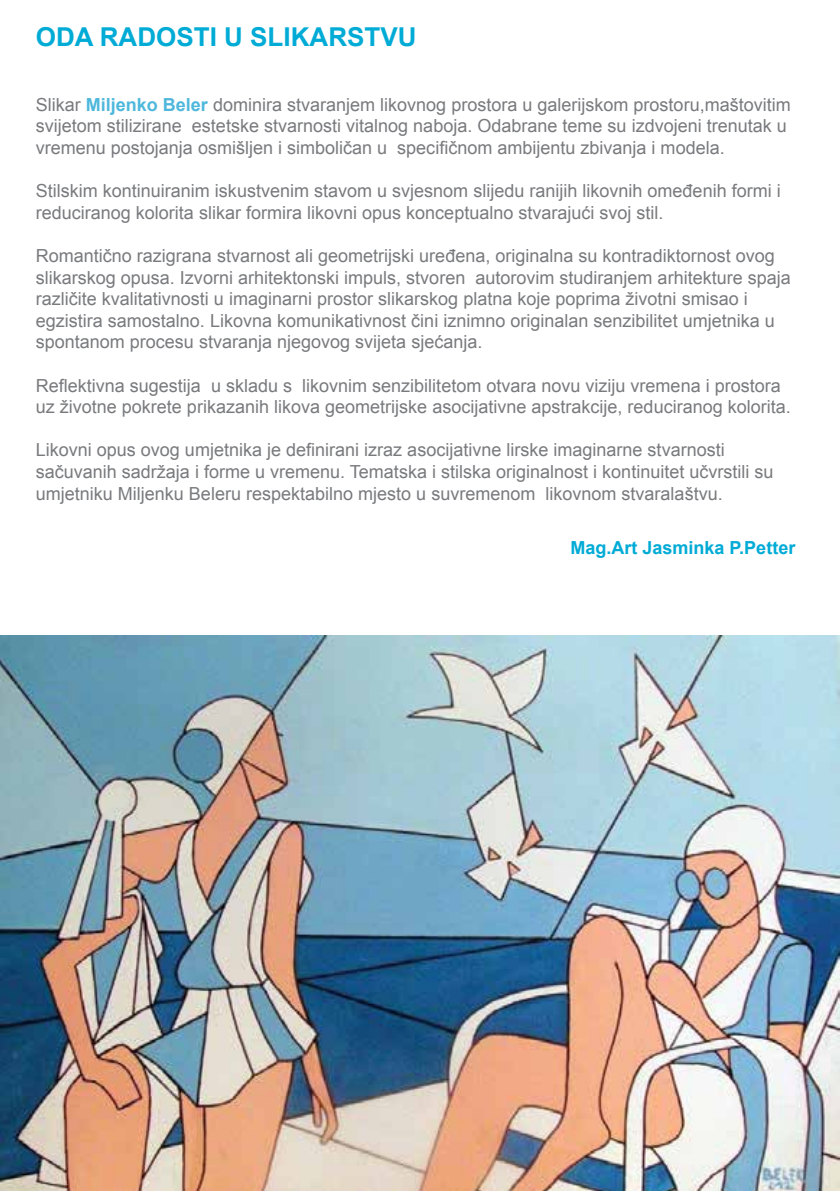
<style>
.page{position:relative;width:840px;height:1191px;background:#fff}
.page>*{position:absolute;margin:0;border:0;box-sizing:border-box;transform-origin:0 0}
.t1{font:700 26px "Arial";color:#00abd6}
.t2{font:18px/21.6px "Arial";color:#797a7d}
.t3{font:700 18px "Arial";color:#00abd6}
.s1{font-weight:700;color:#4eb8dc}
</style>
<div class="page">
<img style="left:0;top:635px;width:839px;height:556px">
<h1 class="t1" style="left:36px;top:19px;width:382px">ODA RADOSTI U SLIKARSTVU</h1>
<p class="t2" style="left:36px;top:94px;width:756px">Slikar <span class="s1">Miljenko Beler</span> dominira stvaranjem likovnog prostora u galerijskom prostoru,maštovitim svijetom stilizirane estetske stvarnosti vitalnog naboja. Odabrane teme su izdvojeni trenutak u vremenu postojanja osmišljen i simboličan u specifičnom ambijentu zbivanja i modela.</p>
<p class="t2" style="left:36px;top:180px;width:746px">Stilskim kontinuiranim iskustvenim stavom u svjesnom slijedu ranijih likovnih omeđenih formi i reduciranog kolorita slikar formira likovni opus konceptualno stvarajući svoj stil.</p>
<p class="t2" style="left:36px;top:245px;width:756px">Romantično razigrana stvarnost ali geometrijski uređena, originalna su kontradiktornost ovog slikarskog opusa. Izvorni arhitektonski impuls, stvoren autorovim studiranjem arhitekture spaja različite kvalitativnosti u imaginarni prostor slikarskog platna koje poprima životni smisao i egzistira samostalno. Likovna komunikativnost čini iznimno originalan senzibilitet umjetnika u spontanom procesu stvaranja njegovog svijeta sjećanja.</p>
<p class="t2" style="left:36px;top:375px;width:756px">Reflektivna sugestija u skladu s likovnim senzibilitetom otvara novu viziju vremena i prostora uz životne pokrete prikazanih likova geometrijske asocijativne apstrakcije, reduciranog kolorita.</p>
<p class="t2" style="left:36px;top:439px;width:738px">Likovni opus ovog umjetnika je definirani izraz asocijativne lirske imaginarne stvarnosti sačuvanih sadržaja i forme u vremenu. Tematska i stilska originalnost i kontinuitet učvrstili su umjetniku Miljenku Beleru respektabilno mjesto u suvremenom likovnom stvaralaštvu.</p>
<p class="t3" style="left:570px;top:536px;width:226px">Mag.Art Jasminka P.Petter</p>
</div>
